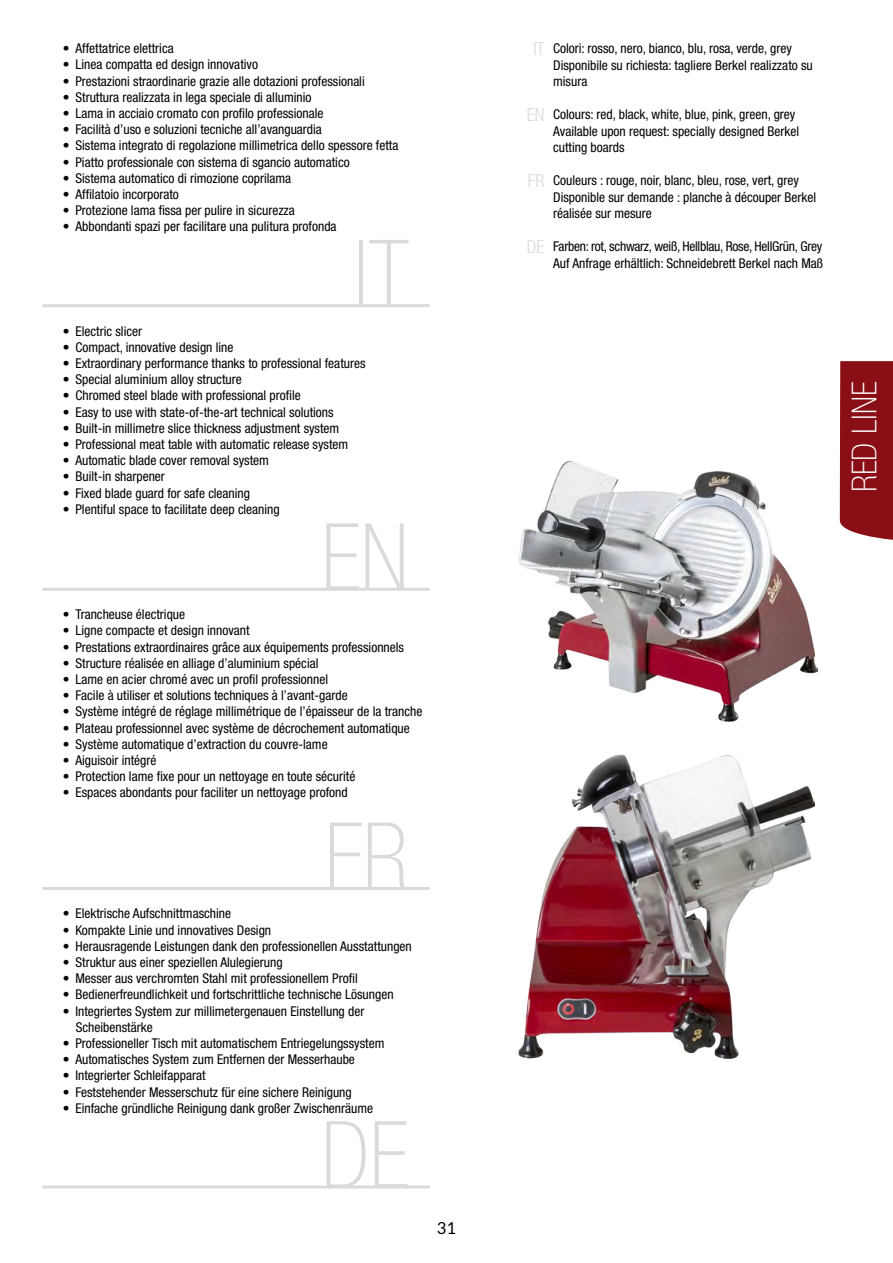
<style>
.page{position:relative;width:893px;height:1263px;background:#fff}
.page>*{position:absolute;margin:0;border:0;box-sizing:border-box;transform-origin:0 0}
.t1{font:100 condensed 93px "Helvetica Neue LT Std";color:#dadada}
.t2{font:100 condensed 34.5px "Helvetica Neue LT Std";color:#fff}
.t3{font:300 condensed 18px "Helvetica Neue LT Std";color:#dadada}
.t4{font:16.5px "Lato";color:#000}
.t5{font:condensed 13.5px/16.5px "Helvetica Neue";color:#000}
</style>
<div class="page">
<div style="left:840px;top:361px;width:53px;height:179px;background:#8a0e16"></div>
<img style="left:519px;top:755px;width:295px;height:303px">
<img style="left:518px;top:461px;width:300px;height:261px">
<hr style="left:43px;top:1185px;width:387px;height:3px;background:#dadada">
<hr style="left:43px;top:887px;width:387px;height:3px;background:#dadada">
<hr style="left:43px;top:588px;width:387px;height:3px;background:#dadada">
<hr style="left:43px;top:304px;width:387px;height:3px;background:#dadada">
<p class="t5" style="left:63px;top:40px;width:113px">• Affettatrice elettrica</p>
<p class="t5" style="left:63px;top:56px;width:197px">• Linea compatta ed design innovativo</p>
<p class="t5" style="left:63px;top:72px;width:304px">• Prestazioni straordinarie grazie alle dotazioni professionali</p>
<p class="t5" style="left:63px;top:89px;width:250px">• Struttura realizzata in lega speciale di alluminio</p>
<p class="t5" style="left:63px;top:105px;width:262px">• Lama in acciaio cromato con profilo professionale</p>
<p class="t5" style="left:63px;top:121px;width:261px">• Facilità d’uso e soluzioni tecniche all’avanguardia</p>
<p class="t5" style="left:63px;top:137px;width:337px">• Sistema integrato di regolazione millimetrica dello spessore fetta</p>
<p class="t5" style="left:63px;top:153px;width:289px">• Piatto professionale con sistema di sgancio automatico</p>
<p class="t5" style="left:63px;top:170px;width:230px">• Sistema automatico di rimozione coprilama</p>
<p class="t5" style="left:63px;top:186px;width:118px">• Affilatoio incorporato</p>
<p class="t5" style="left:63px;top:202px;width:234px">• Protezione lama fissa per pulire in sicurezza</p>
<p class="t5" style="left:63px;top:218px;width:275px">• Abbondanti spazi per facilitare una pulitura profonda</p>
<h1 class="t1" style="left:354px;top:221px;width:56px">IT</h1>
<p class="t5" style="left:63px;top:322px;width:81px">• Electric slicer</p>
<p class="t5" style="left:63px;top:339px;width:172px">• Compact, innovative design line</p>
<p class="t5" style="left:63px;top:355px;width:304px">• Extraordinary performance thanks to professional features</p>
<p class="t5" style="left:63px;top:371px;width:181px">• Special aluminium alloy structure</p>
<p class="t5" style="left:63px;top:387px;width:240px">• Chromed steel blade with professional profile</p>
<p class="t5" style="left:63px;top:403px;width:272px">• Easy to use with state-of-the-art technical solutions</p>
<p class="t5" style="left:63px;top:420px;width:278px">• Built-in millimetre slice thickness adjustment system</p>
<p class="t5" style="left:63px;top:436px;width:287px">• Professional meat table with automatic release system</p>
<p class="t5" style="left:63px;top:452px;width:208px">• Automatic blade cover removal system</p>
<p class="t5" style="left:63px;top:468px;width:104px">• Built-in sharpener</p>
<p class="t5" style="left:63px;top:484px;width:189px">• Fixed blade guard for safe cleaning</p>
<p class="t5" style="left:63px;top:501px;width:219px">• Plentiful space to facilitate deep cleaning</p>
<h1 class="t1" style="left:321px;top:505px;width:89px">EN</h1>
<p class="t5" style="left:63px;top:606px;width:124px">• Trancheuse électrique</p>
<p class="t5" style="left:63px;top:622px;width:188px">• Ligne compacte et design innovant</p>
<p class="t5" style="left:63px;top:638px;width:343px">• Prestations extraordinaires grâce aux équipements professionnels</p>
<p class="t5" style="left:63px;top:655px;width:257px">• Structure réalisée en alliage d’aluminium spécial</p>
<p class="t5" style="left:63px;top:671px;width:267px">• Lame en acier chromé avec un profil professionnel</p>
<p class="t5" style="left:63px;top:687px;width:286px">• Facile à utiliser et solutions techniques à l’avant-garde</p>
<p class="t5" style="left:63px;top:703px;width:361px">• Système intégré de réglage millimétrique de l’épaisseur de la tranche</p>
<p class="t5" style="left:63px;top:719px;width:349px">• Plateau professionnel avec système de décrochement automatique</p>
<p class="t5" style="left:63px;top:736px;width:266px">• Système automatique d’extraction du couvre-lame</p>
<p class="t5" style="left:63px;top:752px;width:95px">• Aiguisoir intégré</p>
<p class="t5" style="left:63px;top:768px;width:294px">• Protection lame fixe pour un nettoyage en toute sécurité</p>
<p class="t5" style="left:63px;top:784px;width:286px">• Espaces abondants pour faciliter un nettoyage profond</p>
<h1 class="t1" style="left:324px;top:804px;width:86px">FR</h1>
<p class="t5" style="left:63px;top:905px;width:170px">• Elektrische Aufschnittmaschine</p>
<p class="t5" style="left:63px;top:921px;width:210px">• Kompakte Linie und innovatives Design</p>
<p class="t5" style="left:63px;top:938px;width:351px">• Herausragende Leistungen dank den professionellen Ausstattungen</p>
<p class="t5" style="left:63px;top:954px;width:221px">• Struktur aus einer speziellen Alulegierung</p>
<p class="t5" style="left:63px;top:970px;width:297px">• Messer aus verchromten Stahl mit professionellem Profil</p>
<p class="t5" style="left:63px;top:986px;width:332px">• Bedienerfreundlichkeit und fortschrittliche technische Lösungen</p>
<p class="t5" style="left:76px;top:1002px;width:290px;text-indent:-13px">• Integriertes System zur millimetergenauen Einstellung der<br>Scheibenstärke</p>
<p class="t5" style="left:63px;top:1035px;width:323px">• Professioneller Tisch mit automatischem Entriegelungssystem</p>
<p class="t5" style="left:63px;top:1051px;width:294px">• Automatisches System zum Entfernen der Messerhaube</p>
<p class="t5" style="left:63px;top:1067px;width:144px">• Integrierter Schleifapparat</p>
<p class="t5" style="left:63px;top:1083px;width:291px">• Feststehender Messerschutz für eine sichere Reinigung</p>
<p class="t5" style="left:63px;top:1100px;width:312px">• Einfache gründliche Reinigung dank großer Zwischenräume</p>
<h1 class="t1" style="left:321px;top:1103px;width:89px">DE</h1>
<p class="t4" style="left:437px;top:1218px;width:21px">31</p>
<h3 class="t3" style="left:533px;top:39px;width:13px">IT</h3>
<h3 class="t3" style="left:527px;top:105px;width:19px">EN</h3>
<h3 class="t3" style="left:528px;top:171px;width:18px">FR</h3>
<h3 class="t3" style="left:527px;top:237px;width:19px">DE</h3>
<p class="t5" style="left:553px;top:40px;width:261px">Colori: rosso, nero, bianco, blu, rosa, verde, grey<br>Disponibile su richiesta: tagliere Berkel realizzato su misura</p>
<p class="t5" style="left:553px;top:106px;width:248px">Colours: red, black, white, blue, pink, green, grey<br>Available upon request: specially designed Berkel cutting boards</p>
<p class="t5" style="left:553px;top:172px;width:265px">Couleurs : rouge, noir, blanc, bleu, rose, vert, grey<br>Disponible sur demande : planche à découper Berkel réalisée sur mesure</p>
<p class="t5" style="left:553px;top:238px;width:271px">Farben: rot, schwarz, weiß, Hellblau, Rose, HellGrün, Grey<br>Auf Anfrage erhältlich: Schneidebrett Berkel nach Maß</p>
<h2 class="t2" style="left:845px;top:492px;width:113px;rotate:-90deg">RED LINE</h2>
</div>
